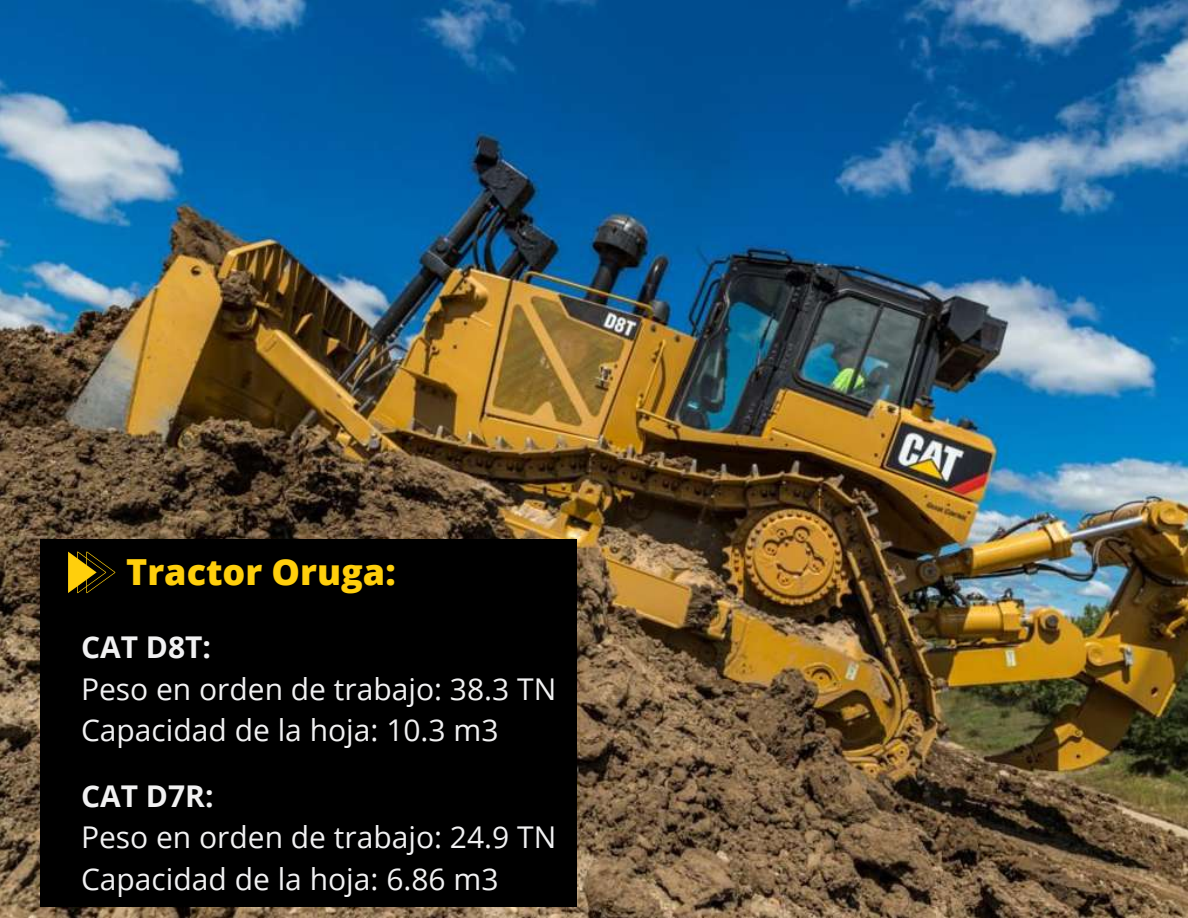
<style>
.page{position:relative;width:1188px;height:918px;background:#fff}
.page>*{position:absolute;margin:0;border:0;box-sizing:border-box;transform-origin:0 0}
.t1{font:800 36px "Open Sans";color:#ffcf0c}
.t2{font:30px/41.7px "Open Sans";color:#f1f1f2}
.t3{font:700 30px "Open Sans";color:#f1f1f2}
</style>
<div class="page">
<img style="left:0;top:0;width:1188px;height:918px">
<div style="left:41px;top:539px;width:536px;height:368px;background:#000"></div>
<svg style="left:68px;top:552px;width:47px;height:41px"></svg>
<p class="t1" style="left:126px;top:547px;width:271px">Tractor Oruga:</p>
<p class="t3" style="left:81px;top:626px;width:132px">CAT D8T:</p>
<p class="t2" style="left:81px;top:667px;width:477px">Peso en orden de trabajo: 38.3 TN<br>Capacidad de la hoja: 10.3 m3</p>
<p class="t3" style="left:81px;top:775px;width:134px">CAT D7R:</p>
<p class="t2" style="left:81px;top:816px;width:477px">Peso en orden de trabajo: 24.9 TN<br>Capacidad de la hoja: 6.86 m3</p>
</div>
